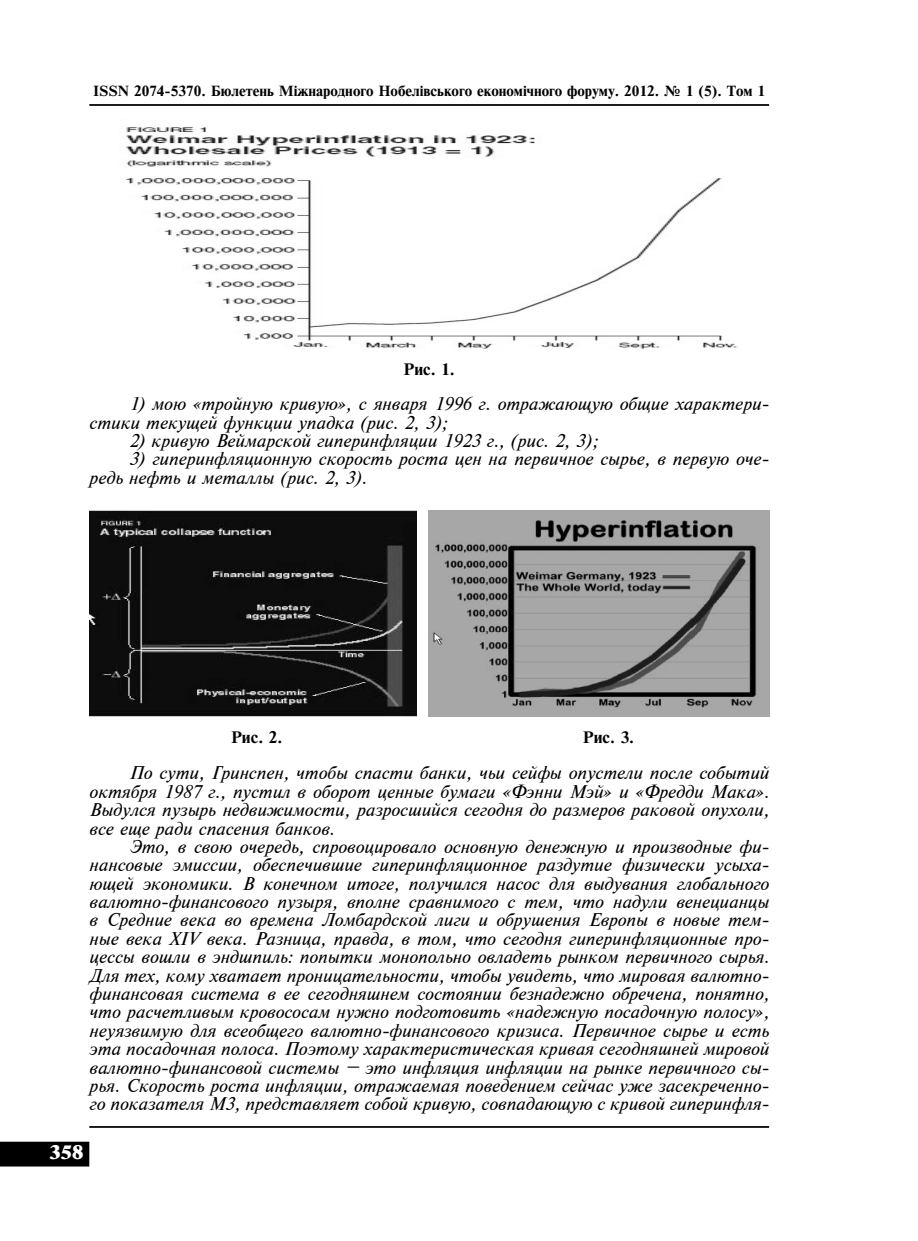
<style>
.page{position:relative;width:918px;height:1241px;background:#fff}
.page>*{position:absolute;margin:0;border:0;box-sizing:border-box;transform-origin:0 0}
.t1{font:18.38px "Newton XC";color:#fff}
.t2{font:17.5px/18.4px "Newton C Italic";color:#000}
.t3{font:15.75px "Newton C Bold";color:#000}
.t4{font:14px "Newton C Bold";color:#000}
</style>
<div class="page">
<hr style="left:89px;top:1125px;width:680px;height:2px;background:#000">
<div style="left:1px;top:1142px;width:87px;height:23px;background:#000"></div>
<div style="left:0;top:1141px;width:89px;height:25px;border:2px solid #000"></div>
<hr style="left:89px;top:104px;width:680px;height:2px;background:#000">
<svg style="left:125px;top:127px;width:613px;height:222px"></svg>
<img style="left:428px;top:510px;width:341px;height:206px">
<img style="left:89px;top:510px;width:327px;height:206px">
<p class="t4" style="left:93px;top:83px;width:673px">ISSN 2074-5370. Бюлетень Міжнародного Нобелівського економічного форуму. 2012. № 1 (5). Том 1</p>
<p class="t3" style="left:403px;top:360px;width:53px">Рис. 1.</p>
<p class="t2" style="left:89px;top:394px;width:681px;text-indent:40px">1) мою «тройную кривую», с января 1996 г. отражающую общие характери&shy;стики текущей функции упадка (рис. 2, 3);</p>
<p class="t2" style="left:129px;top:431px;width:470px">2) кривую Веймарской гиперинфляции 1923 г., (рис. 2, 3);</p>
<p class="t2" style="left:89px;top:450px;width:681px;text-indent:40px">3) гиперинфляционную скорость роста цен на первичное сырье, в первую оче&shy;редь нефть и металлы (рис. 2, 3).</p>
<p class="t3" style="left:231px;top:728px;width:53px">Рис. 2.</p>
<p class="t3" style="left:583px;top:728px;width:53px">Рис. 3.</p>
<p class="t2" style="left:89px;top:763px;width:681px;text-align:justify;text-indent:40px">По сути, Гринспен, чтобы спасти банки, чьи сейфы опустели после событий октября 1987 г., пустил в оборот ценные бумаги «Фэнни Мэй» и «Фредди Мака».<br>Выдулся пузырь недвижимости, разросшийся сегодня до размеров раковой опухоли, все еще ради спасения банков.</p>
<p class="t2" style="left:89px;top:837px;width:681px;text-align:justify;text-indent:40px">Это, в свою очередь, спровоцировало основную денежную и производные фи&shy;нансовые эмиссии, обеспечившие гиперинфляционное раздутие физически усыха&shy;ющей экономики. В конечном итоге, получился насос для выдувания глобального валютно-финансового пузыря, вполне сравнимого с тем, что надули венецианцы в Средние века во времена Ломбардской лиги и обрушения Европы в новые тем&shy;ные века XIV века. Разница, правда, в том, что сегодня гиперинфляционные про&shy;цессы вошли в эндшпиль: попытки монопольно овладеть рынком первичного сырья.<br>Для тех, кому хватает проницательности, чтобы увидеть, что мировая валютно&shy;финансовая система в ее сегодняшнем состоянии безнадежно обречена, понятно, что расчетливым кровососам нужно подготовить «надежную посадочную полосу», неуязвимую для всеобщего валютно-финансового кризиса. Первичное сырье и есть эта посадочная полоса. Поэтому характеристическая кривая сегодняшней мировой валютно-финансовой системы – это инфляция инфляции на рынке первичного сы&shy;рья. Скорость роста инфляции, отражаемая поведением сейчас уже засекреченно&shy;го показателя М3, представляет собой кривую, совпадающую с кривой гиперинфля-</p>
<p class="t1" style="left:49px;top:1141px;width:35px">358</p>
</div>
